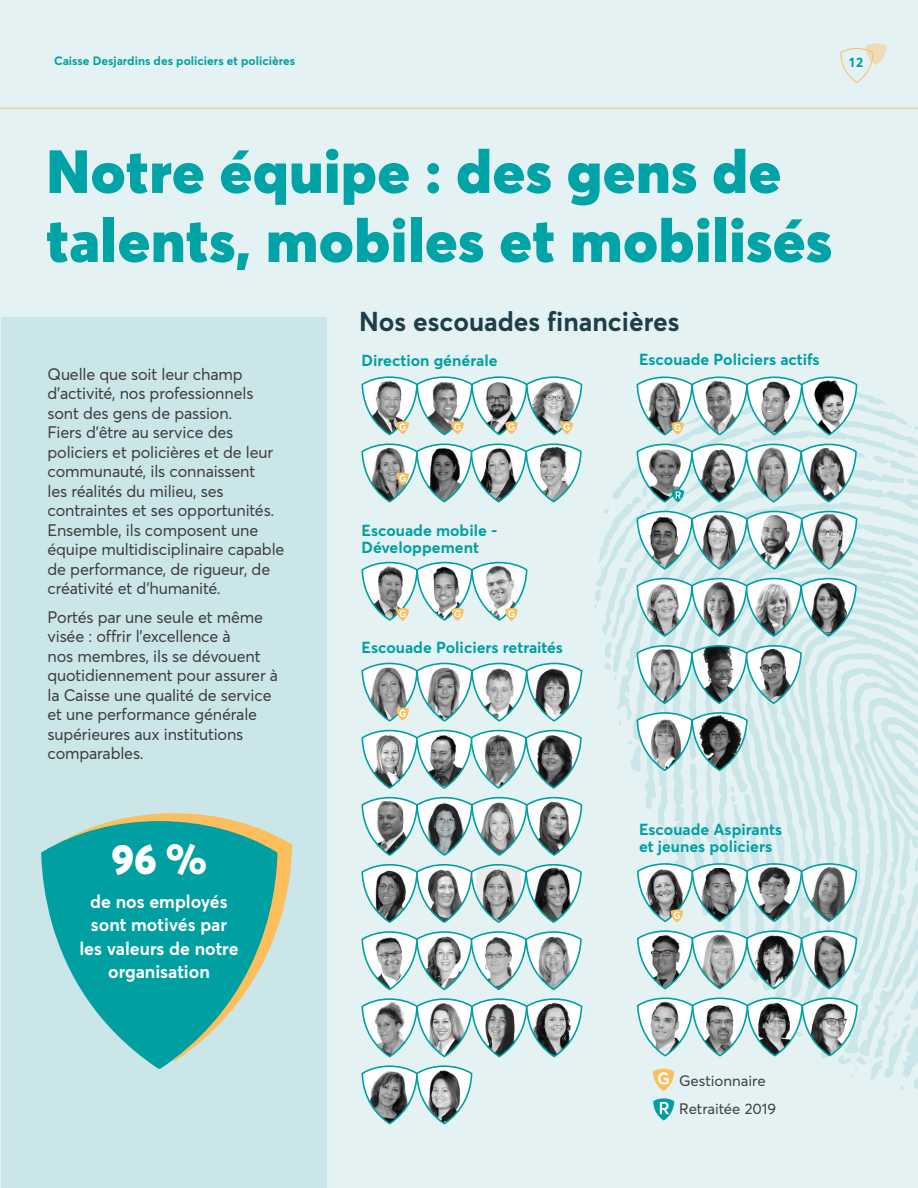
<style>
.page{position:relative;width:918px;height:1188px;background:#e4f2f3}
.page>*{position:absolute;margin:0;border:0;box-sizing:border-box;transform-origin:0 0}
._01-titre{font:900 60px/69px "Averta";letter-spacing:.01em;color:#00a3a6}
._03_SousTitre_2{font:900 41.7px "Averta";color:#fff}
._03_SousTitre_2-2{font:700 27px "Averta";color:#1e3e49}
._03_SousTitre_2-3{font:700 18.3px/23.4px "Averta";color:#fff;text-align:center}
._00_Texte_courant{font:16.5px/19.5px "Averta";letter-spacing:-.01em;color:#3e3e3f}
._03_SousTitre_2-4{font:700 15.9px/17.1px "Averta";color:#00a0a2}
._00_Texte_courant-2{font:15px "Averta";color:#3e3e3f}
.t1{font:700 13.5px "Averta";color:#00a0a2}
.t2{font:700 12px "Averta";color:#00a0a2}
</style>
<div class="page">
<div style="left:1px;top:318px;width:325px;height:870px;background:#cae6e8"></div>
<svg style="left:653px;top:1098px;width:21px;height:23px"></svg>
<svg style="left:840px;top:43px;width:47px;height:40px"></svg>
<hr style="left:0;top:108px;width:918px;height:1px;background:#fdbe5e">
<svg style="left:361px;top:1065px;width:112px;height:60px"></svg>
<svg style="left:361px;top:796px;width:222px;height:60px"></svg>
<svg style="left:361px;top:998px;width:222px;height:60px"></svg>
<svg style="left:361px;top:729px;width:221px;height:60px"></svg>
<svg style="left:361px;top:931px;width:221px;height:60px"></svg>
<svg style="left:361px;top:864px;width:221px;height:59px"></svg>
<svg style="left:361px;top:662px;width:222px;height:60px"></svg>
<svg style="left:361px;top:443px;width:221px;height:60px"></svg>
<svg style="left:361px;top:376px;width:222px;height:60px"></svg>
<svg style="left:361px;top:561px;width:167px;height:60px"></svg>
<svg style="left:595px;top:376px;width:323px;height:715px"></svg>
<svg style="left:113px;top:813px;width:179px;height:116px"></svg>
<svg style="left:41px;top:821px;width:236px;height:248px;fill:#00a0a2"></svg>
<p class="t2" style="left:54px;top:54px;width:243px">Caisse Desjardins des policiers et policières</p>
<p class="t1" style="left:849px;top:53px;width:16px">12</p>
<p class="_01-titre" style="left:46px;top:136px;width:787px">Notre équipe : des gens de talents, mobiles et mobilisés</p>
<p class="_00_Texte_courant" style="left:48px;top:364px;width:238px">Quelle que soit leur champ d’activité, nos professionnels sont des gens de passion.<br>Fiers d’être au service des policiers et policières et de leur communauté, ils connaissent<br>les réalités du milieu, ses contraintes et ses opportunités.<br>Ensemble, ils composent une équipe multidisciplinaire capable de performance, de rigueur, de créativité et d’humanité.</p>
<p class="_00_Texte_courant" style="left:48px;top:607px;width:232px">Portés par une seule et même visée : offrir l’excellence à<br>nos membres, ils se dévouent quotidiennement pour assurer à la Caisse une qualité de service et une performance générale supérieures aux institutions comparables.</p>
<p class="_03_SousTitre_2" style="left:111px;top:832px;width:97px">96 %</p>
<p class="_03_SousTitre_2-3" style="left:79px;top:889px;width:161px">de nos employés sont motivés par les valeurs de notre organisation</p>
<p class="_03_SousTitre_2-2" style="left:359px;top:305px;width:322px">Nos escouades financières</p>
<p class="_03_SousTitre_2-4" style="left:362px;top:352px;width:138px">Direction générale</p>
<p class="_03_SousTitre_2-4" style="left:639px;top:351px;width:182px">Escouade Policiers actifs</p>
<p class="_03_SousTitre_2-4" style="left:362px;top:522px;width:138px">Escouade mobile -<br>Développement</p>
<p class="_03_SousTitre_2-4" style="left:362px;top:638px;width:203px">Escouade Policiers retraités</p>
<p class="_03_SousTitre_2-4" style="left:639px;top:821px;width:145px">Escouade Aspirants et jeunes policiers</p>
<p class="_00_Texte_courant-2" style="left:679px;top:1072px;width:88px">Gestionnaire</p>
<p class="_00_Texte_courant-2" style="left:679px;top:1100px;width:98px">Retraitée 2019</p>
</div>
